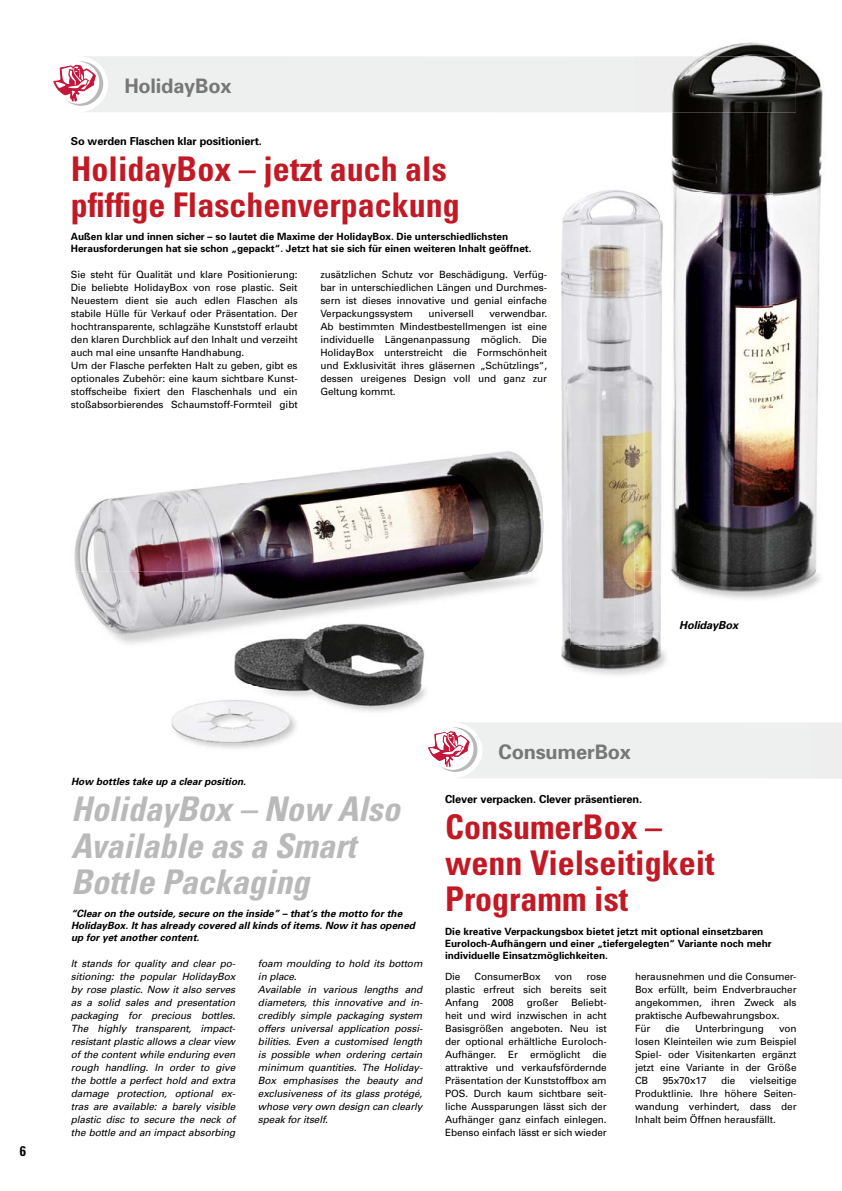
<style>
.page{position:relative;width:842px;height:1191px;background:#fff}
.page>*{position:absolute;margin:0;border:0;box-sizing:border-box;transform-origin:0 0}
.t1{font:700 condensed 34px/36px "Univers";color:#c31924}
.t2{font:italic 700 condensed 34px/36px "Univers";color:#b9b9ba}
.t3{font:700 20px "Univers";letter-spacing:-.01em;color:#777}
.t4{font:700 condensed 14px "Univers";color:#000}
.t5{font:700 11px "Univers";letter-spacing:-.01em;color:#000}
.t6{font:italic 700 11px "Univers";letter-spacing:-.01em;color:#000}
.t7{font:10px/13px "Univers";letter-spacing:-.01em;color:#000;text-align:justify}
.t8{font:italic 10px/13px "Univers";letter-spacing:-.01em;color:#000;text-align:justify}
.t9{font:700 10px/12px "Univers";color:#000}
.t10{font:italic 700 10px/12px "Univers";color:#000}
</style>
<div class="page">
<img style="left:561px;top:190px;width:73px;height:254px">
<img style="left:570px;top:444px;width:64px;height:136px">
<img style="left:570px;top:580px;width:75px;height:66px">
<img style="left:645px;top:632px;width:16px;height:14px">
<img style="left:570px;top:646px;width:91px;height:2px">
<img style="left:570px;top:648px;width:96px;height:27px">
<img style="left:171px;top:687px;width:255px;height:62px">
<svg style="left:428px;top:722px;width:414px;height:57px;background:#eeebec"></svg>
<img style="left:249px;top:455px;width:224px;height:28px">
<img style="left:473px;top:382px;width:97px;height:189px">
<img style="left:74px;top:489px;width:114px;height:82px">
<img style="left:188px;top:483px;width:285px;height:88px">
<img style="left:75px;top:571px;width:457px;height:8px">
<img style="left:234px;top:647px;width:191px;height:39px">
<img style="left:561px;top:571px;width:9px;height:75px">
<svg style="left:561px;top:646px;width:9px;height:2px"></svg>
<img style="left:561px;top:648px;width:9px;height:18px">
<img style="left:257px;top:686px;width:165px;height:1px">
<img style="left:77px;top:573px;width:107px;height:71px">
<img style="left:184px;top:573px;width:322px;height:38px">
<img style="left:506px;top:573px;width:29px;height:15px">
<img style="left:153px;top:611px;width:269px;height:36px">
<div style="left:84px;top:56px;width:550px;height:56px;background:#eeefef"></div>
<img style="left:671px;top:42px;width:102px;height:150px">
<img style="left:773px;top:46px;width:50px;height:524px">
<img style="left:679px;top:192px;width:94px;height:378px">
<img style="left:679px;top:570px;width:137px;height:1px">
<img style="left:679px;top:571px;width:142px;height:28px">
<img style="left:634px;top:174px;width:45px;height:458px">
<img style="left:634px;top:56px;width:162px;height:56px">
<svg style="left:54px;top:61px;width:49px;height:45px"></svg>
<h2 class="t3" style="left:124px;top:74px;width:109px">HolidayBox</h2>
<p class="t5" style="left:71px;top:134px;width:193px">So werden Flaschen klar positioniert.</p>
<h1 class="t1" style="left:71px;top:151px;width:391px">HolidayBox – jetzt auch als pfiffige Flaschen verpackung</h1>
<p class="t9" style="left:71px;top:231px;width:462px">Außen klar und innen sicher – so lautet die Maxime der HolidayBox. Die unterschiedlichsten<br>Herausforderungen hat sie schon „gepackt“. Jetzt hat sie sich für einen weiteren Inhalt geöffnet.</p>
<p class="t7" style="left:71px;top:268px;width:228px;text-align:left">Sie steht für Qualität und klare Positionierung:<br>Die beliebte HolidayBox von rose plastic. Seit Neuestem dient sie auch edlen Flaschen als stabile Hülle für Verkauf oder Präsentation. Der hochtransparente, schlagzähe Kunststoff erlaubt den klaren Durchblick auf den Inhalt und verzeiht auch mal eine unsanfte Handhabung.<br>Um der Flasche perfekten Halt zu geben, gibt es optionales Zubehör: eine kaum sichtbare Kunst&shy;stoffscheibe fixiert den Flaschenhals und ein stoßabsorbierendes Schaumstoff-Formteil gibt</p>
<p class="t7" style="left:320px;top:268px;width:228px">zusätzlichen Schutz vor Beschädigung. Verfüg&shy;bar in unterschiedlichen Längen und Durchmes&shy;sern ist dieses innovative und genial einfache Verpackungssystem</p>
<p class="t7" style="left:320px;top:307px;width:228px;text-indent:169px">verwendbar.<br>Ab bestimmten Mindestbestellmengen ist eine individuelle Längenanpassung möglich. Die HolidayBox unterstreicht die Formschönheit und Exklusivität ihres gläsernen „Schützlings“, dessen ureigenes Design voll und ganz zur Geltung kommt.</p>
<p class="t7" style="left:429px;top:307px;width:47px">universell</p>
<h3 class="t4" style="left:20px;top:1142px;width:8px">6</h3>
<p class="t6" style="left:679px;top:618px;width:60px">HolidayBox</p>
<p class="t10" style="left:71px;top:776px;width:177px">How bottles take up a clear position.</p>
<h1 class="t2" style="left:71px;top:791px;width:330px">HolidayBox – Now Also<br>Available as a Smart<br>Bottle Packaging</h1>
<p class="t10" style="left:71px;top:907px;width:345px">“Clear on the outside, secure on the inside” – that‘s the motto for the<br>HolidayBox. It has already covered all kinds of items. Now it has opened up for yet another content.</p>
<p class="t8" style="left:71px;top:957px;width:166px">It stands for quality and clear po&shy;sitioning: the popular HolidayBox by rose plastic. Now it also serves as a solid sales and presentation packaging for precious bottles.<br>The highly transparent, impact&shy;resistant plastic allows a clear view of the content while enduring even rough handling. In order to give the bottle a perfect hold and extra damage protection, optional ex&shy;tras are available: a barely visible plastic disc to secure the neck of the bottle and an impact absorbing</p>
<p class="t8" style="left:258px;top:957px;width:166px;text-align:left">foam moulding to hold its bottom in place.<br>Available in various lengths and diameters, this innovative and in&shy;credibly simple packaging system offers universal application possi&shy;bilities. Even a customised length is possible when ordering certain minimum quantities. The Holiday-<br>Box emphasises the beauty and exclusiveness of its glass protégé, whose very own design can clearly speak for itself.</p>
<h2 class="t3" style="left:498px;top:740px;width:134px">ConsumerBox</h2>
<p class="t5" style="left:445px;top:793px;width:199px">Clever verpacken. Clever präsentieren.</p>
<h1 class="t1" style="left:445px;top:809px;width:271px">ConsumerBox – wenn Vielseitigkeit<br>Programm ist</h1>
<p class="t9" style="left:445px;top:925px;width:328px">Die kreative Verpackungsbox bietet jetzt mit optional einsetzbaren<br>Euroloch-Aufhängern und einer „tiefergelegten“ Variante noch mehr individuelle Einsatzmöglichkeiten.</p>
<p class="t7" style="left:445px;top:970px;width:17px">Die</p>
<p class="t7" style="left:474px;top:970px;width:68px">ConsumerBox</p>
<p class="t7" style="left:555px;top:970px;width:19px">von</p>
<p class="t7" style="left:635px;top:970px;width:163px;text-align:left">herausnehmen und die Consumer-<br>Box erfüllt, beim Endverbraucher angekommen, ihren Zweck als praktische Aufbewahrungsbox.<br>Für</p>
<p class="t7" style="left:445px;top:970px;width:163px;text-indent:141px">rose plastic erfreut sich bereits seit Anfang</p>
<p class="t7" style="left:492px;top:996px;width:23px">2008</p>
<p class="t7" style="left:527px;top:996px;width:33px">großer</p>
<p class="t7" style="left:445px;top:996px;width:163px;text-indent:126px">Beliebt&shy;heit und wird inzwischen in acht Basisgrößen angeboten. Neu ist der optional erhältliche Euroloch-Aufhänger. Er ermöglicht die attraktive und verkaufsfördernde Präsentation der Kunststoffbox am POS. Durch kaum sichtbare seit&shy;liche Aussparungen lässt sich der Aufhänger ganz einfach einlegen.<br>Ebenso einfach lässt er sich wieder</p>
<p class="t7" style="left:666px;top:1022px;width:16px">die</p>
<p class="t7" style="left:695px;top:1022px;width:70px">Unterbringung</p>
<p class="t7" style="left:635px;top:1022px;width:163px;text-indent:144px">von losen Kleinteilen wie zum Beispiel Spiel- oder Visitenkarten ergänzt jetzt eine Variante in der Größe CB</p>
<p class="t7" style="left:635px;top:1074px;width:163px;text-indent:115px">vielseitige Produktlinie. Ihre höhere Seiten&shy;wandung verhindert, dass der Inhalt beim Öffnen her ausfällt.</p>
<p class="t7" style="left:663px;top:1074px;width:45px">95x70x17</p>
<p class="t7" style="left:721px;top:1074px;width:16px">die</p>
</div>
